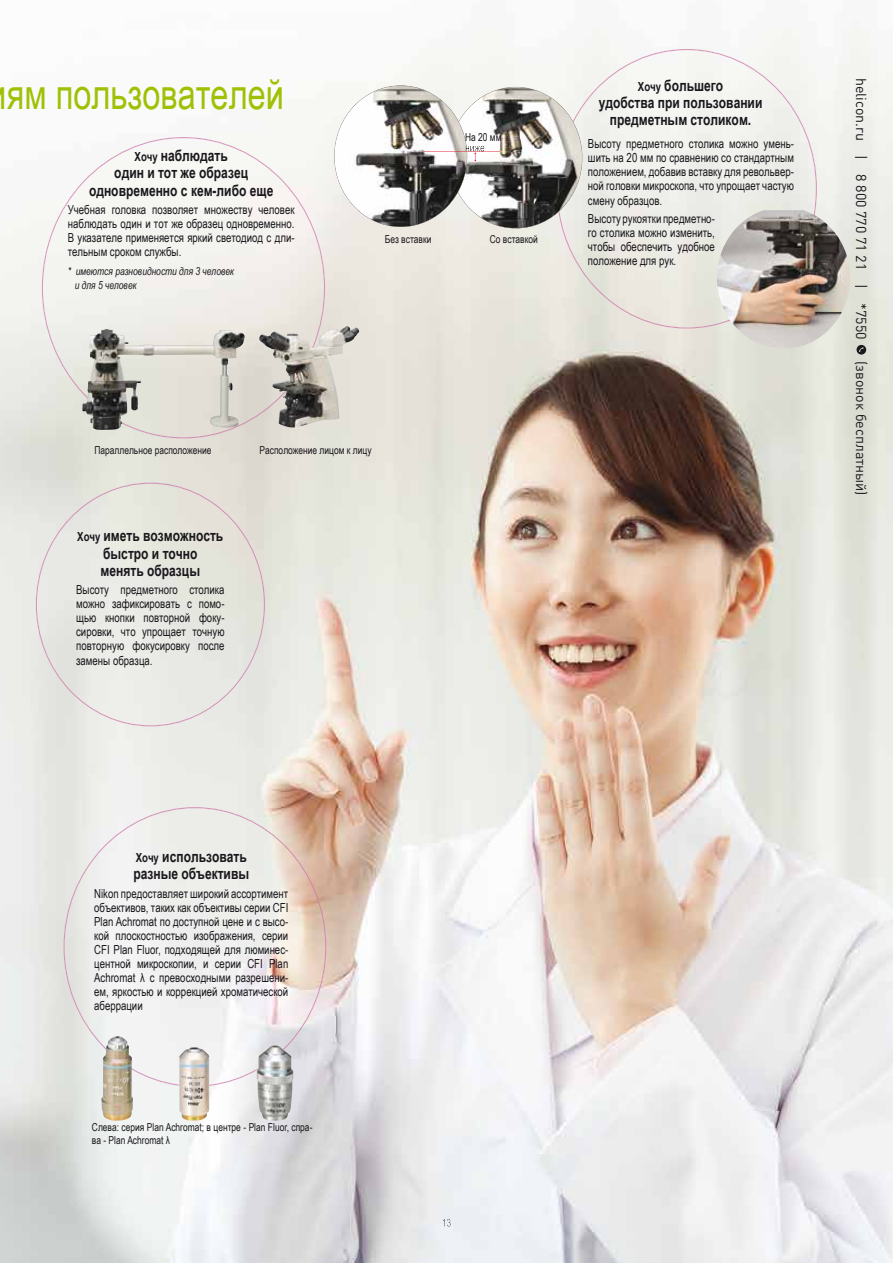
<style>
.page{position:relative;width:893px;height:1263px;background:#fff}
.page>*{position:absolute;margin:0;border:0;box-sizing:border-box;transform-origin:0 0}
.t1{font:42.15px "Arial Narrow";color:#9ec106;scale:.94 1}
.t2{font:700 15.6px/17.2px "Arial Narrow";color:#1a171c;text-align:center;scale:.94 1}
.t3{font:14.25px "DIN Pro";color:#1a171c}
.t4{font:12.45px/14.1px "Arial Narrow";color:#1a171c;text-align:justify;scale:.94 1}
.t5{font:10.95px/13px "Arial Narrow";color:#1a171c;scale:.94 1}
.t6{font:italic 10.95px/14.1px "Arial Narrow";color:#1a171c;scale:.94 1}
.s1{font-size:12.45px}
</style>
<div class="page">
<img style="left:0;top:28px;width:893px;height:1235px">
<svg style="left:42px;top:137px;width:283px;height:301px;fill:#f3f2ed"></svg>
<svg style="left:36px;top:483px;width:229px;height:243px;background:#e6e5df"></svg>
<svg style="left:558px;top:49px;width:259px;height:280px;fill:#eeefea"></svg>
<svg style="left:64px;top:807px;width:262px;height:279px;fill:#eeeeec"></svg>
<img style="left:82px;top:329px;width:59px;height:101px">
<svg style="left:87px;top:397px;width:35px;height:26px"></svg>
<img style="left:259px;top:326px;width:87px;height:72px">
<svg style="left:285px;top:347px;width:29px;height:44px"></svg>
<img style="left:717px;top:210px;width:133px;height:139px">
<img style="left:257px;top:1045px;width:36px;height:76px">
<img style="left:179px;top:1047px;width:30px;height:74px">
<img style="left:102px;top:1036px;width:31px;height:85px">
<svg style="left:334px;top:85px;width:248px;height:144px"></svg>
<svg style="left:443px;top:1219px;width:8px;height:8px"></svg>
<svg style="left:856px;top:345px;width:10px;height:10px"></svg>
<h1 class="t1" style="left:7px;top:63px;width:296px">ям пользователей</h1>
<p class="t2" style="left:599px;top:76px;width:176px"><span class="s1">Хочу</span> большего<br>удобства при пользовании предметным столиком.</p>
<p class="t4" style="left:588px;top:136px;width:221px">Высоту предметного столика можно умень&shy;шить на 20 мм по сравнению со стандартным положением, добавив вставку для револьвер&shy;ной головки микроскопа, что упрощает частую смену образцов.</p>
<p class="t4" style="left:588px;top:211px;width:137px">Высоту рукоятки предметно&shy;го столика можно изменить, чтобы обеспечить удобное положение для рук.</p>
<h1 class="t1" style="left:5px;top:63px;width:79px">елей</h1>
<p class="t5" style="left:465px;top:130px;width:40px">На 20 мм</p>
<p class="t2" style="left:89px;top:146px;width:198px"><span class="s1">Хочу</span> наблюдать<br>один и тот же образец одновременно с кем-либо еще</p>
<p class="t4" style="left:68px;top:202px;width:243px">Учебная головка позволяет множеству человек наблюдать один и тот же образец одновременно.<br>В указателе применяется яркий светодиод с дли&shy;тельным сроком службы.</p>
<p class="t6" style="left:75px;top:264px;width:171px;text-indent:-7px">* имеются разновидности для 3 человек и для 5 человек</p>
<p class="t5" style="left:385px;top:232px;width:51px">Без вставки</p>
<p class="t5" style="left:490px;top:232px;width:52px">Со вставкой</p>
<p class="t5" style="left:94px;top:443px;width:126px">Параллельное расположение</p>
<p class="t5" style="left:260px;top:443px;width:121px">Расположение лицом к лицу</p>
<p class="t2" style="left:77px;top:526px;width:157px"><span class="s1">Хочу</span> иметь возможность быстро и точно<br>менять образцы</p>
<p class="t4" style="left:76px;top:582px;width:159px">Высоту предметного столика можно зафиксировать с помо&shy;щью кнопки повторной фоку&shy;сировки, что упрощает точную повторную фокусировку после замены образца.</p>
<p class="t3" style="left:871px;top:78px;width:264px;rotate:90deg">helicon.ru | 8 800 770 71 21 | *7550</p>
<p class="t3" style="left:871px;top:361px;width:136px;rotate:90deg">(звонок бесплатный)</p>
<p class="t2" style="left:133px;top:847px;width:125px;text-align:left"><span class="s1">Хочу</span> использовать разные объективы</p>
<p class="t4" style="left:94px;top:886px;width:208px">Nikon предоставляет широкий ассортимент объективов, таких как объективы серии CFI Plan Achromat по доступной цене и с высо&shy;кой плоскостностью изображения, серии CFI Plan Fluor, подходящей для люминес&shy;центной микроскопии, и серии CFI Plan Achromat λ с превосходными разрешени&shy;ем, яркостью и коррекцией хроматической аберрации</p>
<p class="t5" style="left:92px;top:1120px;width:236px">Слева: серия Plan Achromat; в центре - Plan Fluor, спра&shy;ва - Plan Achromat λ</p>
</div>
